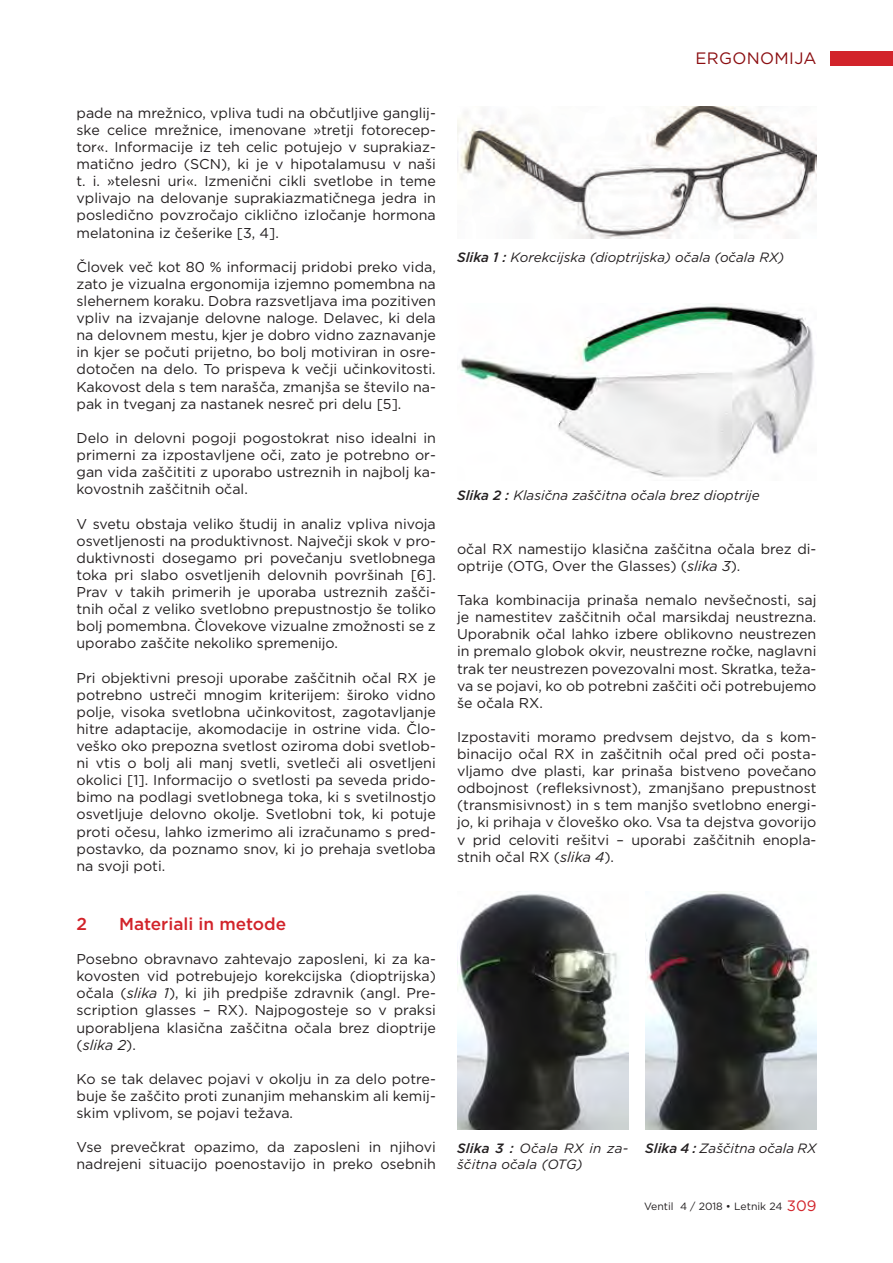
<style>
.page{position:relative;width:893px;height:1263px;background:#fff}
.page>*{position:absolute;margin:0;border:0;box-sizing:border-box;transform-origin:0 0}
.t1{font:500 17.25px "Gotham";color:#d2232a}
.t2{font:16.5px "Gotham";letter-spacing:.02em;color:#8b0e11}
.t3{font:14.25px/17.1px "Gotham";color:#231f20;text-align:justify}
.t4{font:italic 13.5px/16.2px "Gotham";color:#231f20}
.t5{font:10.5px "Gotham";color:#231f20}
.s1{font-style:italic}
.s2{font-weight:500}
.s3{font-size:15px;color:#d2232a}
</style>
<div class="page">
<div style="left:831px;top:51px;width:62px;height:14px;background:#d2232a"></div>
<img style="left:457px;top:106px;width:359px;height:132px">
<img style="left:459px;top:304px;width:355px;height:173px">
<img style="left:457px;top:891px;width:171px;height:239px">
<img style="left:645px;top:891px;width:171px;height:238px">
<p class="t3" style="left:77px;top:104px;width:361px">pade na mrežnico, vpliva tudi na občutljive ganglij&shy;ske celice mrežnice, imenovane »tretji fotorecep&shy;tor«. Informacije iz teh celic potujejo v suprakiaz&shy;matično jedro (SCN), ki je v hipotalamusu v naši t. i. »telesni uri«. Izmenični cikli svetlobe in teme vplivajo na delovanje suprakiazmatičnega jedra in posledično povzročajo ciklično izločanje hormona melatonina iz češerike [3, 4].</p>
<p class="t3" style="left:77px;top:258px;width:361px">Človek več kot 80 % informacij pridobi preko vida, zato je vizualna ergonomija izjemno pomembna na slehernem koraku. Dobra razsvetljava ima pozitiven vpliv na izvajanje delovne naloge. Delavec, ki dela na delovnem mestu, kjer je dobro vidno zaznavanje in kjer se počuti prijetno, bo bolj motiviran in osre&shy;dotočen na delo. To prispeva k večji učinkovitosti.<br>Kakovost dela s tem narašča, zmanjša se število na&shy;pak in tveganj za nastanek nesreč pri delu [5].</p>
<p class="t3" style="left:77px;top:429px;width:361px">Delo in delovni pogoji pogostokrat niso idealni in primerni za izpostavljene oči, zato je potrebno or&shy;gan vida zaščititi z uporabo ustreznih in najbolj ka&shy;kovostnih zaščitnih očal.</p>
<p class="t3" style="left:77px;top:515px;width:361px">V svetu obstaja veliko študij in analiz vpliva nivoja osvetljenosti na produktivnost. Največji skok v pro&shy;duktivnosti dosegamo pri povečanju svetlobnega toka pri slabo osvetljenih delovnih površinah [6].<br>Prav v takih primerih je uporaba ustreznih zašči&shy;tnih očal z veliko svetlobno prepustnostjo še toliko bolj pomembna. Človekove vizualne zmožnosti se z uporabo zaščite nekoliko spremenijo.</p>
<p class="t3" style="left:77px;top:669px;width:361px">Pri objektivni presoji uporabe zaščitnih očal RX je potrebno ustreči mnogim kriterijem: široko vidno polje, visoka svetlobna učinkovitost, zagotavljanje hitre adaptacije, akomodacije in ostrine vida. Člo&shy;veško oko prepozna svetlost oziroma dobi svetlob&shy;ni vtis o bolj ali manj svetli, svetleči ali osvetljeni okolici [1]. Informacijo o svetlosti pa seveda prido&shy;bimo na podlagi svetlobnega toka, ki s svetilnostjo osvetljuje delovno okolje. Svetlobni tok, ki potuje proti očesu, lahko izmerimo ali izračunamo s pred&shy;postavko, da poznamo snov, ki jo prehaja svetloba na svoji poti.</p>
<p class="t1" style="left:77px;top:912px;width:12px">2</p>
<p class="t1" style="left:119px;top:912px;width:169px">Materiali in metode</p>
<p class="t3" style="left:77px;top:950px;width:361px">Posebno obravnavo zahtevajo zaposleni, ki za ka&shy;kovosten vid potrebujejo korekcijska (dioptrijska) očala (<span class="s1">slika 1</span>), ki jih predpiše zdravnik (angl. Pre&shy;scription glasses – RX). Najpogosteje so v praksi uporabljena klasična zaščitna očala brez dioptrije (<span class="s1">slika 2</span>).</p>
<p class="t3" style="left:77px;top:1070px;width:361px">Ko se tak delavec pojavi v okolju in za delo potre&shy;buje še zaščito proti zunanjim mehanskim ali kemij&shy;skim vplivom, se pojavi težava.</p>
<p class="t3" style="left:77px;top:1138px;width:361px">Vse prevečkrat opazimo, da zaposleni in njihovi nadrejeni situacijo poenostavijo in preko osebnih</p>
<p class="t2" style="left:696px;top:48px;width:122px">ERGONOMIJA</p>
<p class="t4" style="left:457px;top:249px;width:329px"><span class="s2">Slika 1 :</span> Korekcijska (dioptrijska) očala (očala RX)</p>
<p class="t4" style="left:457px;top:487px;width:304px"><span class="s2">Slika 2 :</span> Klasična zaščitna očala brez dioptrije</p>
<p class="t3" style="left:457px;top:540px;width:361px">očal RX namestijo klasična zaščitna očala brez di&shy;optrije (OTG, Over the Glasses) (<span class="s1">slika 3</span>).</p>
<p class="t3" style="left:457px;top:591px;width:361px">Taka kombinacija prinaša nemalo nevšečnosti, saj je namestitev zaščitnih očal marsikdaj neustrezna.<br>Uporabnik očal lahko izbere oblikovno neustrezen in premalo globok okvir, neustrezne ročke, naglavni trak ter neustrezen povezovalni most. Skratka, teža&shy;va se pojavi, ko ob potrebni zaščiti oči potrebujemo še očala RX.</p>
<p class="t3" style="left:457px;top:728px;width:361px">Izpostaviti moramo predvsem dejstvo, da s kom&shy;binacijo očal RX in zaščitnih očal pred oči posta&shy;vljamo dve plasti, kar prinaša bistveno povečano odbojnost (refleksivnost), zmanjšano prepustnost (transmisivnost) in s tem manjšo svetlobno energi&shy;jo, ki prihaja v človeško oko. Vsa ta dejstva govorijo v prid celoviti rešitvi – uporabi zaščitnih enopla&shy;stnih očal RX (<span class="s1">slika 4</span>).</p>
<p class="t4" style="left:457px;top:1140px;width:173px"><span class="s2">Slika 3 :</span> Očala RX in za&shy;ščitna očala (OTG)</p>
<p class="t4" style="left:645px;top:1140px;width:173px"><span class="s2">Slika 4 :</span> Zaščitna očala RX</p>
<p class="t5" style="left:644px;top:1199px;width:174px">Ventil 4 / 2018 • Letnik 24 <span class="s3">309</span></p>
</div>
